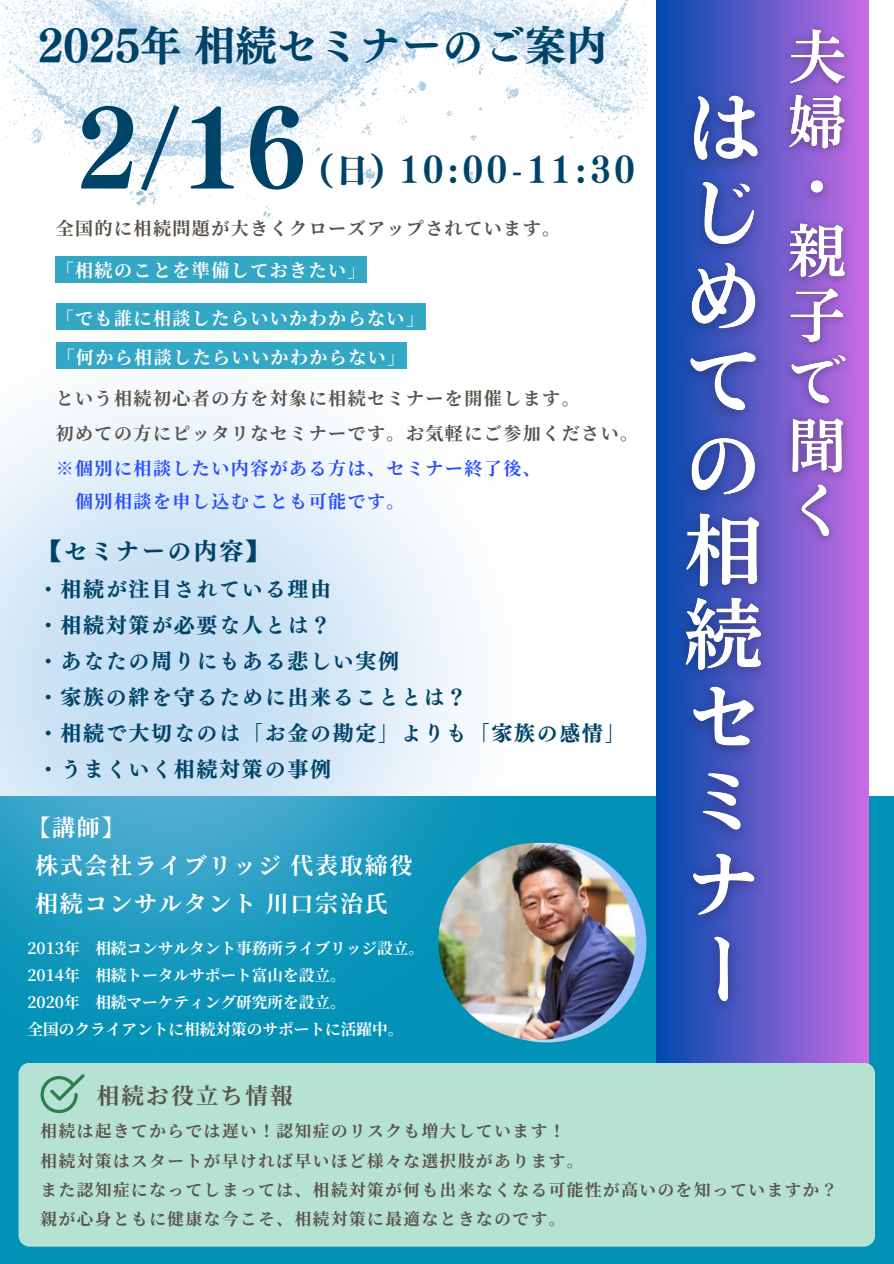
<style>
.page{position:relative;width:894px;height:1264px;background:#fff}
.page>*{position:absolute;margin:0;border:0;box-sizing:border-box;transform-origin:0 0}
.t1{font:108px "Canva Tsuku AMD Min Std E";color:#004369}
.t2{font:41.25px "Canva UD Mincho Pr 6 N B";color:#004369}
.t3{font:36px "Canva Tsuku AMD Min Std E";letter-spacing:.1em;color:#004369}
.t4{font:24px "Canva UD Mincho Pr 6 N B";letter-spacing:.08em;color:#004369}
.t5{font:700 22.95px/38.1px "Source Han Serif JP";letter-spacing:.08em;color:#fff}
.t6{font:700 22.5px "Source Han Serif JP";letter-spacing:.1em;color:#59524b}
.t7{font:21px "Canva UD Mincho Pr 6 N B";letter-spacing:.08em;color:#004369}
.t8{font:700 18px "Source Han Serif JP";letter-spacing:.08em;color:#59524b}
.t9{font:700 18px "Source Han Serif JP";letter-spacing:.08em;color:#fff}
.t10{font:700 18px "Source Han Serif JP";letter-spacing:.08em;color:#284eff}
.t11{font:700 16.5px "Source Han Serif JP";letter-spacing:.1em;color:#59524b}
.t12{font:700 15.6px "Source Han Serif JP";color:#fff}
</style>
<div class="page">
<div style="left:0;top:795px;width:893px;height:468px;background:#0292b7"></div>
<img style="left:0;top:303px;width:576px;height:798px">
<div style="left:656px;top:0;width:212px;height:1102px;background:linear-gradient(to right,#004aad,#c76ce5)"></div>
<svg style="left:446px;top:842px;width:200px;height:200px;fill:#99c0fa"></svg>
<img style="left:438px;top:842px;width:197px;height:198px;border-radius:50%">
<img style="left:0;top:0;width:647px;height:219px">
<div style="left:19px;top:1062px;width:855px;height:184px;background:#b6e2d3"></div>
<svg style="left:40px;top:1073px;width:44px;height:40px"></svg>
<img style="left:662px;top:78px;width:121px;height:946px">
<img style="left:772px;top:17px;width:88px;height:536px">
<div style="left:56px;top:256px;width:311px;height:26px;background:#34a7c5"></div>
<div style="left:56px;top:304px;width:369px;height:26px;background:#34a7c5"></div>
<div style="left:56px;top:343px;width:350px;height:26px;background:#33a7c5"></div>
<p class="t2" style="left:38px;top:25px;width:571px">2025年相続セミナーのご案内</p>
<p class="t1" style="left:77px;top:94px;width:231px">2/16</p>
<h6 class="t3" style="left:318px;top:151px;width:317px">(日) 10:00-11:30</h6>
<p class="t8" style="left:56px;top:214px;width:506px">全国的に相続問題が大きくクローズアップされています。</p>
<p class="t9" style="left:56px;top:256px;width:311px">「相続のことを準備しておきたい」</p>
<p class="t9" style="left:56px;top:304px;width:370px">「でも誰に相談したらいいかわからない」</p>
<p class="t9" style="left:56px;top:343px;width:350px">「何から相談したらいいかわからない」</p>
<p class="t8" style="left:56px;top:384px;width:525px">という相続初心者の方を対象に相続セミナーを開催します。</p>
<p class="t8" style="left:56px;top:419px;width:583px">初めての方にピッタリなセミナーです。お気軽にご参加ください。</p>
<h6 class="t10" style="left:56px;top:454px;width:486px">※個別に相談したい内容がある方は、セミナー終了後、</h6>
<p class="t10" style="left:75px;top:487px;width:331px">個別相談を申し込むことも可能です。</p>
<p class="t4" style="left:38px;top:539px;width:233px">【セミナーの内容】</p>
<p class="t7" style="left:38px;top:578px;width:295px">・相続が注目されている理由</p>
<p class="t7" style="left:38px;top:614px;width:295px">・相続対策が必要な人とは？</p>
<p class="t7" style="left:38px;top:650px;width:363px">・あなたの周りにもある悲しい実例</p>
<p class="t7" style="left:38px;top:686px;width:431px">・家族の絆を守るために出来ることとは？</p>
<p class="t7" style="left:38px;top:722px;width:589px">・相続で大切なのは「お金の勘定」よりも「家族の感情」</p>
<p class="t7" style="left:38px;top:758px;width:295px">・うまくいく相続対策の事例</p>
<p class="t5" style="left:35px;top:807px;width:379px;text-indent:-8px">【講師】<br>株式会社ライブリッジ代表取締役相続コンサルタント川口宗治氏</p>
<p class="t12" style="left:27px;top:936px;width:398px">2013年 相続コンサルタント事務所ライブリッジ設立。</p>
<p class="t12" style="left:27px;top:963px;width:320px">2014年 相続トータルサポート富山を設立。</p>
<p class="t12" style="left:27px;top:990px;width:320px">2020年 相続マーケティング研究所を設立。</p>
<p class="t12" style="left:27px;top:1017px;width:377px">全国のクライアントに相続対策のサポートに活躍中。</p>
<h4 class="t6" style="left:97px;top:1077px;width:197px">相続お役立ち情報</h4>
<h1 class="t11" style="left:41px;top:1118px;width:526px">相続は起きてからでは遅い！認知症のリスクも増大しています！</h1>
<h5 class="t11" style="left:41px;top:1147px;width:544px">相続対策はスタートが早ければ早いほど様々な選択肢があります。</h5>
<h5 class="t11" style="left:41px;top:1176px;width:798px">また認知症になってしまっては、相続対策が何も出来なくなる可能性が高いのを知っていますか？</h5>
<p class="t11" style="left:41px;top:1206px;width:526px">親が心身ともに健康な今こそ、相続対策に最適なときなのです。</p>
</div>
